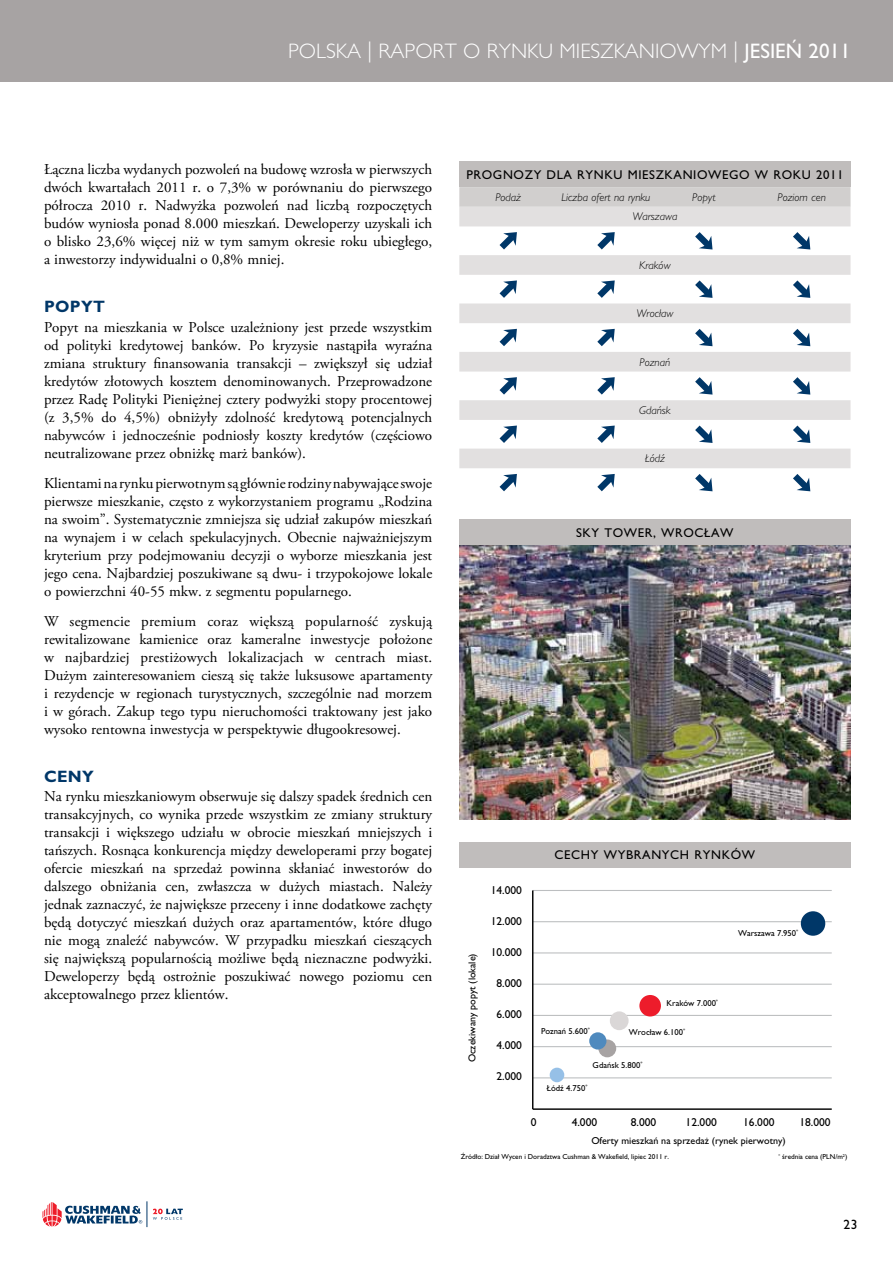
<style>
.page{position:relative;width:893px;height:1263px;background:#fff}
.page>*{position:absolute;margin:0;border:0;box-sizing:border-box;transform-origin:0 0}
.t1{font:300 21px "Gill Sans CE";color:#fff}
.t2{font:700 16.5px "Gill Sans CE";color:#003768}
.t3{font:15px/18px "Adobe Garamond Pro";color:#000;text-align:justify}
.t4{font:13.5px "Gill Sans CE";color:#000}
.t5{font:12.75px "Gill Sans CE";letter-spacing:.05em;color:#000}
.t6{font:11.55px "Gill Sans CE";color:#000}
.t7{font:italic 300 11.25px "Gill Sans CE";color:#000}
.t8{font:10.05px "Gill Sans CE";color:#000}
.t9{font:8.7px "Gill Sans CE";color:#000}
.t10{font:7.2px "Gill Sans CE";color:#000}
.s1{font-weight:400}
</style>
<div class="page">
<div style="left:459px;top:162px;width:391px;height:25px;background:#c0bdbc"></div>
<div style="left:459px;top:187px;width:391px;height:20px;background:#d1cfce"></div>
<svg style="left:459px;top:207px;width:391px;height:261px"></svg>
<svg style="left:499px;top:232px;width:18px;height:17px"></svg>
<svg style="left:597px;top:232px;width:18px;height:17px"></svg>
<svg style="left:695px;top:232px;width:17px;height:17px"></svg>
<svg style="left:793px;top:232px;width:17px;height:17px"></svg>
<svg style="left:499px;top:280px;width:18px;height:18px"></svg>
<svg style="left:597px;top:280px;width:18px;height:18px"></svg>
<svg style="left:695px;top:280px;width:17px;height:18px"></svg>
<svg style="left:793px;top:280px;width:17px;height:18px"></svg>
<svg style="left:499px;top:329px;width:18px;height:17px"></svg>
<svg style="left:597px;top:329px;width:18px;height:17px"></svg>
<svg style="left:695px;top:329px;width:17px;height:17px"></svg>
<svg style="left:793px;top:329px;width:17px;height:17px"></svg>
<svg style="left:499px;top:377px;width:18px;height:18px"></svg>
<svg style="left:597px;top:377px;width:18px;height:18px"></svg>
<svg style="left:695px;top:377px;width:17px;height:18px"></svg>
<svg style="left:793px;top:377px;width:17px;height:18px"></svg>
<svg style="left:499px;top:426px;width:18px;height:17px"></svg>
<svg style="left:597px;top:426px;width:18px;height:17px"></svg>
<svg style="left:695px;top:426px;width:17px;height:17px"></svg>
<svg style="left:793px;top:426px;width:17px;height:17px"></svg>
<svg style="left:499px;top:474px;width:18px;height:17px"></svg>
<svg style="left:597px;top:474px;width:18px;height:17px"></svg>
<svg style="left:695px;top:474px;width:17px;height:17px"></svg>
<svg style="left:793px;top:474px;width:17px;height:17px"></svg>
<hr style="left:533px;top:890px;width:299px;height:1px;background:#bcbec0">
<hr style="left:533px;top:952px;width:299px;height:1px;background:#bcbec0">
<hr style="left:533px;top:921px;width:299px;height:1px;background:#bcbec0">
<hr style="left:533px;top:984px;width:299px;height:1px;background:#bcbec0">
<hr style="left:533px;top:1015px;width:299px;height:1px;background:#bcbec0">
<hr style="left:533px;top:1077px;width:299px;height:1px;background:#bcbec0">
<hr style="left:533px;top:1046px;width:299px;height:1px;background:#bcbec0">
<hr style="left:532px;top:890px;width:1px;height:219px;background:#000">
<hr style="left:533px;top:1108px;width:299px;height:2px;background:#000">
<div style="left:610px;top:1011px;width:19px;height:19px;background:#dad7d7;border-radius:50%"></div>
<div style="left:639px;top:995px;width:22px;height:21px;background:#ed1c2b;border-radius:50%"></div>
<div style="left:801px;top:911px;width:24px;height:25px;background:#003768;border-radius:50%"></div>
<div style="left:550px;top:1068px;width:14px;height:14px;background:#96c0e7;border-radius:50%"></div>
<div style="left:598px;top:1039px;width:18px;height:18px;background:#a7a3a3;border-radius:50%"></div>
<div style="left:589px;top:1032px;width:17px;height:17px;background:#4f8abe;border-radius:50%"></div>
<div style="left:459px;top:842px;width:391px;height:26px;background:#c0bdbc"></div>
<img style="left:459px;top:545px;width:391px;height:274px">
<div style="left:459px;top:520px;width:391px;height:25px;background:#c0bdbc"></div>
<div style="left:0;top:0;width:893px;height:81px;background:#a7a3a3"></div>
<svg style="left:43px;top:1201px;width:140px;height:26px"></svg>
<h1 class="t1" style="left:288px;top:39px;width:564px">POLSKA | RAPORT O RYNKU MIESZKANIOWYM | <span class="s1">Jesień 2011</span></h1>
<p class="t3" style="left:44px;top:161px;width:390px">Łączna liczba wydanych pozwoleń na budowę wzrosła w pierwszych dwóch kwartałach 2011 r. o 7,3% w porównaniu do pierwszego półrocza 2010 r. Nadwyżka pozwoleń nad liczbą rozpoczętych budów wyniosła ponad 8.000 mieszkań. Deweloperzy uzyskali ich o blisko 23,6% więcej niż w tym samym okresie roku ubiegłego, a inwestorzy indywidualni o 0,8% mniej.</p>
<p class="t2" style="left:44px;top:297px;width:50px">POPYT</p>
<p class="t3" style="left:44px;top:318px;width:390px">Popyt na mieszkania w Polsce uzależniony jest przede wszystkim od polityki kredytowej banków. Po kryzysie nastąpiła wyraźna zmiana struktury finansowania transakcji – zwiększył się udział kredytów złotowych kosztem denominowanych. Przeprowadzone przez Radę Polityki Pieniężnej cztery podwyżki stopy procentowej (z 3,5% do 4,5%) obniżyły zdolność kredytową potencjalnych nabywców i jednocześnie podniosły koszty kredytów (częściowo neutralizowane przez obniżkę marż banków).</p>
<p class="t3" style="left:44px;top:474px;width:390px">Klientami na rynku pierwotnym są głównie rodziny nabywające swoje pierwsze mieszkanie, często z wykorzystaniem programu „Rodzina na swoim”. Systematycznie zmniejsza się udział zakupów mieszkań na wynajem i w celach spekulacyjnych. Obecnie najważniejszym kryterium przy podejmowaniu decyzji o wyborze mieszkania jest jego cena. Najbardziej poszukiwane są dwu- i trzypokojowe lokale o powierzchni 40-55 mkw. z segmentu popularnego.</p>
<p class="t3" style="left:44px;top:612px;width:390px">W segmencie premium coraz większą popularność zyskują rewitalizowane kamienice oraz kameralne inwestycje położone w najbardziej prestiżowych lokalizacjach w centrach miast.<br>Dużym zainteresowaniem cieszą się także luksusowe apartamenty i rezydencje w regionach turystycznych, szczególnie nad morzem i w górach. Zakup tego typu nieruchomości traktowany jest jako wysoko rentowna inwestycja w perspektywie długookresowej.</p>
<p class="t2" style="left:44px;top:766px;width:14px">CENY</p>
<p class="t3" style="left:44px;top:788px;width:390px">Na rynku mieszkaniowym obserwuje się dalszy spadek średnich cen transakcyjnych, co wynika przede wszystkim ze zmiany struktury transakcji i większego udziału w obrocie mieszkań mniejszych i tańszych. Rosnąca konkurencja między deweloperami przy bogatej ofercie mieszkań na sprzedaż powinna skłaniać inwestorów do dalszego obniżania cen, zwłaszcza w dużych miastach. Należy jednak zaznaczyć, że największe przeceny i inne dodatkowe zachęty będą dotyczyć mieszkań dużych oraz apartamentów, które długo nie mogą znaleźć nabywców. W przypadku mieszkań cieszących się największą popularnością możliwe będą nieznaczne podwyżki.<br>Deweloperzy będą ostrożnie poszukiwać nowego poziomu cen akceptowalnego przez klientów.</p>
<p class="t5" style="left:466px;top:167px;width:379px">Prog nozy dla rynku mieszkanioweg o w roku 2011</p>
<p class="t7" style="left:495px;top:191px;width:27px">Podaż</p>
<p class="t7" style="left:562px;top:191px;width:90px">Liczba ofert na rynku</p>
<p class="t7" style="left:692px;top:191px;width:25px">Popyt</p>
<p class="t7" style="left:777px;top:191px;width:50px">Poziom cen</p>
<p class="t7" style="left:632px;top:210px;width:46px">Warszawa</p>
<p class="t7" style="left:639px;top:259px;width:33px">Kraków</p>
<p class="t7" style="left:636px;top:307px;width:38px">Wrocław</p>
<p class="t7" style="left:639px;top:355px;width:32px">Poznań</p>
<p class="t7" style="left:639px;top:404px;width:33px">Gdańsk</p>
<p class="t7" style="left:645px;top:452px;width:21px">Łódź</p>
<p class="t5" style="left:576px;top:525px;width:159px">Sky Tower, Wrocław</p>
<p class="t8" style="left:466px;top:1062px;width:111px;rotate:-90deg">Oczekiwany popyt (lokale)</p>
<p class="t6" style="left:491px;top:883px;width:33px">14.000</p>
<p class="t6" style="left:491px;top:914px;width:33px">12.000</p>
<p class="t6" style="left:491px;top:945px;width:33px">10.000</p>
<p class="t6" style="left:496px;top:976px;width:27px">8.000</p>
<p class="t6" style="left:496px;top:1007px;width:27px">6.000</p>
<p class="t6" style="left:496px;top:1039px;width:27px">4.000</p>
<p class="t6" style="left:496px;top:1070px;width:27px">2.000</p>
<p class="t5" style="left:555px;top:848px;width:202px">cechy wybranych rynków</p>
<p class="t9" style="left:738px;top:928px;width:62px">Warszawa 7.950<sup>*</sup></p>
<p class="t9" style="left:667px;top:998px;width:53px">Kraków 7.000<sup>*</sup></p>
<p class="t9" style="left:629px;top:1027px;width:58px">Wrocław 6.100<sup>*</sup></p>
<p class="t9" style="left:593px;top:1059px;width:51px">Gdańsk 5.800<sup>*</sup></p>
<p class="t9" style="left:541px;top:1026px;width:50px">Poznań 5.600<sup>*</sup></p>
<p class="t9" style="left:547px;top:1083px;width:42px">Łódź 4.750<sup>*</sup></p>
<p class="t6" style="left:531px;top:1115px;width:7px">0</p>
<p class="t6" style="left:572px;top:1115px;width:27px">4.000</p>
<p class="t6" style="left:631px;top:1115px;width:27px">8.000</p>
<p class="t6" style="left:686px;top:1115px;width:33px">12.000</p>
<p class="t6" style="left:743px;top:1115px;width:33px">16.000</p>
<p class="t6" style="left:799px;top:1115px;width:33px">18.000</p>
<p class="t8" style="left:591px;top:1134px;width:196px">Oferty mieszkań na sprzedaż (rynek pierwotny)</p>
<p class="t10" style="left:461px;top:1153px;width:210px">Źródło: Dział Wycen i Doradztwa Cushman &amp; Wakefield, lipiec 2011 r.</p>
<p class="t10" style="left:778px;top:1153px;width:71px"><sup>*</sup> średnia cena (PLN/m<sup>2</sup>)</p>
<p class="t4" style="left:843px;top:1217px;width:16px">23</p>
</div>
